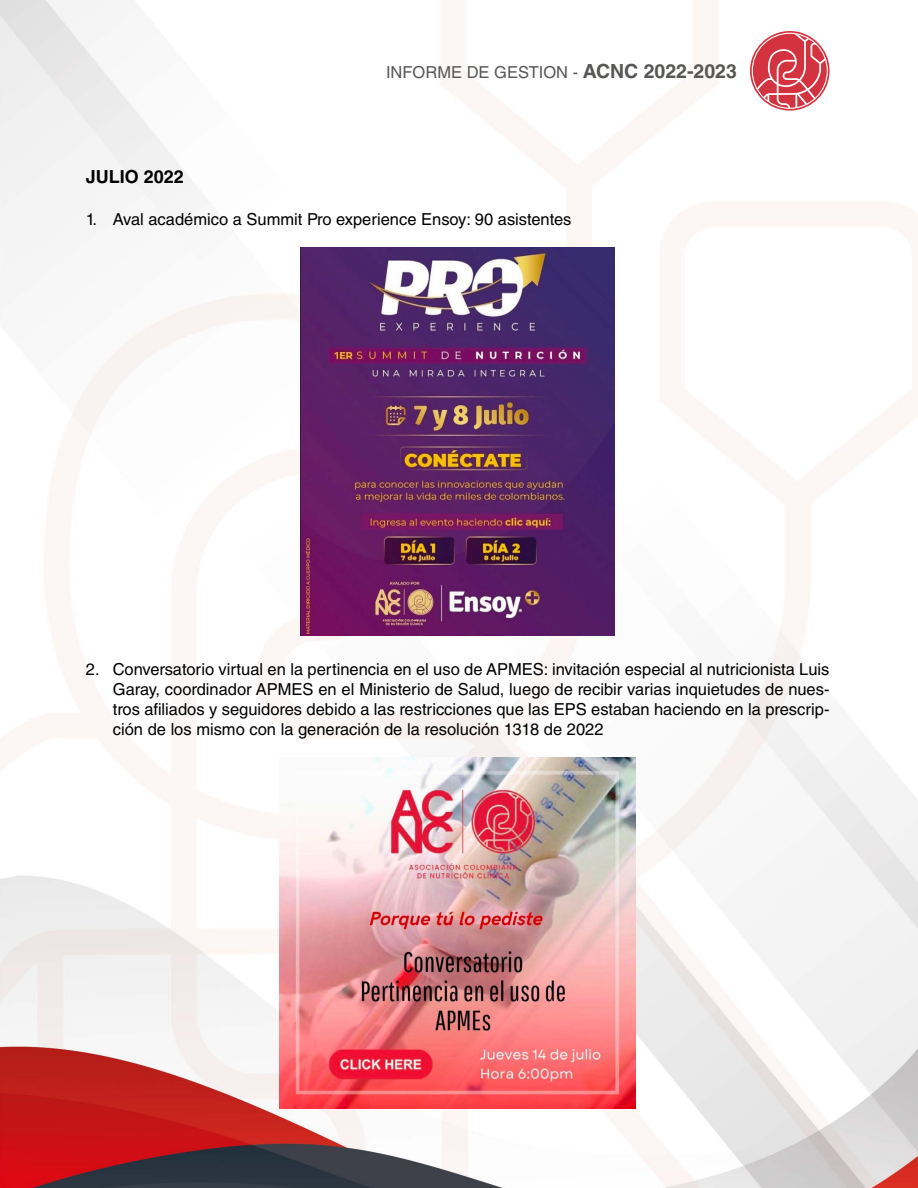
<style>
.page{position:relative;width:918px;height:1188px;background:#fff}
.page>*{position:absolute;margin:0;border:0;box-sizing:border-box;transform-origin:0 0}
.t1{font:700 18px "Helvetica LT Std";color:#000}
.t2{font:16.5px/19.8px "Helvetica LT Std";color:#000;text-align:justify}
.t3{font:16.5px "Helvetica LT Std";color:#575756}
.s1{font-weight:700;font-size:19.5px}
</style>
<div class="page">
<img style="left:0;top:0;width:918px;height:1188px">
<svg style="left:750px;top:31px;width:80px;height:80px"></svg>
<svg style="left:752px;top:33px;width:76px;height:76px"></svg>
<img style="left:301px;top:248px;width:314px;height:388px">
<img style="left:280px;top:758px;width:356px;height:350px">
<p class="t3" style="left:386px;top:62px;width:352px">INFORME DE GESTION - <span class="s1">ACNC 2022-2023</span></p>
<p class="t1" style="left:86px;top:166px;width:100px">JULIO 2022</p>
<p class="t2" style="left:86px;top:209px;width:487px">1. Aval académico a Summit Pro experience Ensoy: 90 asistentes</p>
<p class="t2" style="left:113px;top:659px;width:718px;text-indent:-27px">2. Conversatorio virtual en la pertinencia en el uso de APMES: invitación especial al nutricionista Luis Garay, coordinador APMES en el Ministerio de Salud, luego de recibir varias inquietudes de nues&shy;tros afiliados y seguidores debido a las restricciones que las EPS estaban haciendo en la prescrip&shy;ción de los mismo con la generación de la resolución 1318 de 2022</p>
</div>
